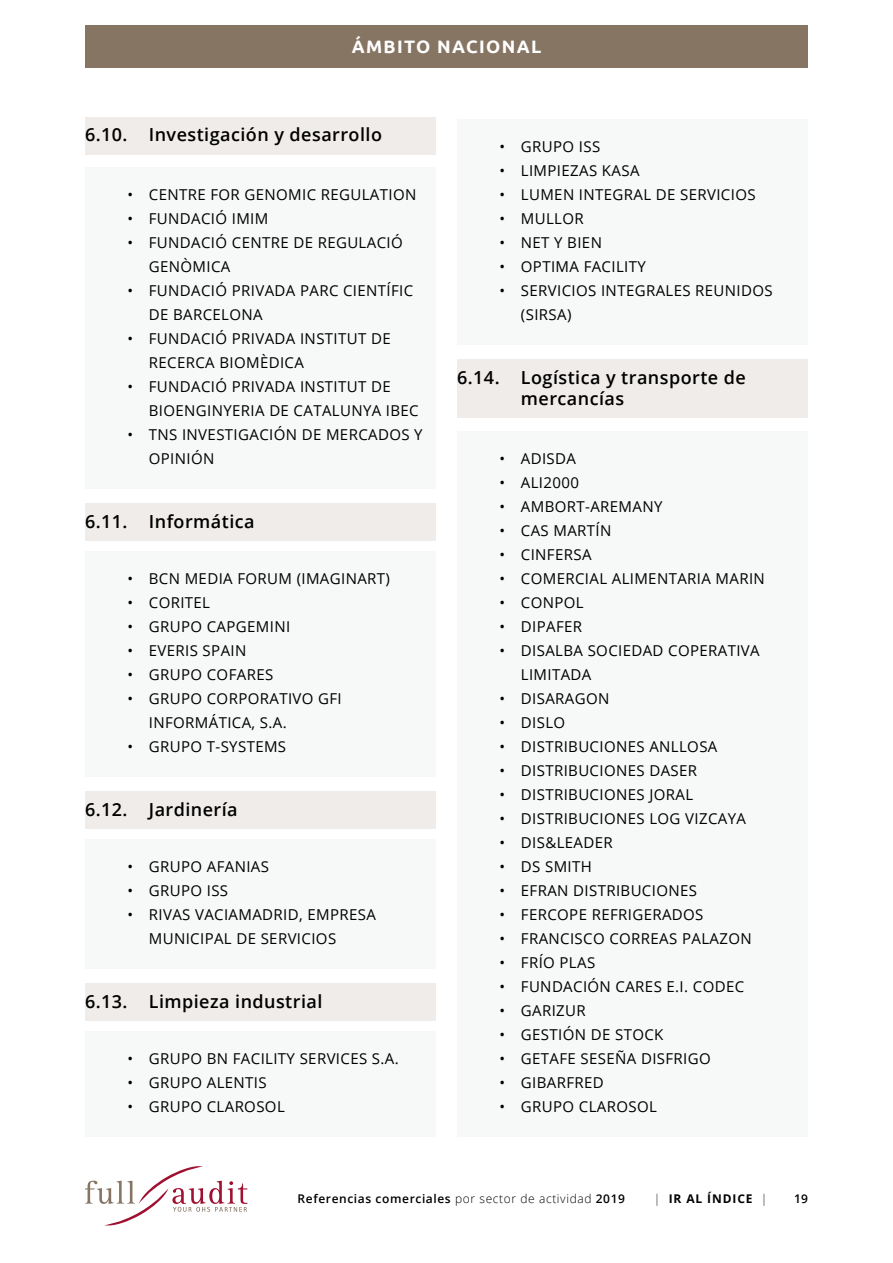
<style>
.page{position:relative;width:893px;height:1263px;background:#fff}
.page>*{position:absolute;margin:0;border:0;box-sizing:border-box;transform-origin:0 0}
.t1{font:600 18px/21.6px "Open Sans";letter-spacing:.025em;color:#000}
.t2{font:700 18px "Ubuntu";letter-spacing:.075em;color:#fff}
.t3{font:15px/24px "Open Sans";letter-spacing:.025em;color:#000}
.t4{font:600 12px "Open Sans";letter-spacing:.05em;color:#000}
.t5{font:700 12px "Open Sans";letter-spacing:.075em;color:#000}
.s1{font-weight:600;color:#89878c}
.s2{font-weight:300}
</style>
<div class="page">
<svg style="left:85px;top:1166px;width:162px;height:60px"></svg>
<div style="left:85px;top:26px;width:723px;height:42px;background:#877564"></div>
<div style="left:85px;top:117px;width:351px;height:37px;background:#efece9"></div>
<div style="left:85px;top:167px;width:351px;height:57px;background:#f7f8f8"></div>
<div style="left:85px;top:215px;width:351px;height:81px;background:#f7f8f8"></div>
<div style="left:85px;top:263px;width:351px;height:81px;background:#f7f8f8"></div>
<div style="left:85px;top:311px;width:351px;height:81px;background:#f7f8f8"></div>
<div style="left:85px;top:359px;width:351px;height:81px;background:#f7f8f8"></div>
<div style="left:85px;top:407px;width:351px;height:81px;background:#f7f8f8"></div>
<div style="left:85px;top:503px;width:351px;height:38px;background:#efece9"></div>
<div style="left:85px;top:551px;width:351px;height:57px;background:#f7f8f8"></div>
<div style="left:85px;top:599px;width:351px;height:57px;background:#f7f8f8"></div>
<div style="left:85px;top:647px;width:351px;height:57px;background:#f7f8f8"></div>
<div style="left:85px;top:671px;width:351px;height:81px;background:#f7f8f8"></div>
<div style="left:85px;top:719px;width:351px;height:57px;background:#f7f8f8"></div>
<div style="left:85px;top:791px;width:351px;height:38px;background:#efece9"></div>
<div style="left:85px;top:839px;width:351px;height:57px;background:#f7f8f8"></div>
<div style="left:85px;top:887px;width:351px;height:81px;background:#f7f8f8"></div>
<div style="left:85px;top:983px;width:351px;height:38px;background:#efece9"></div>
<div style="left:85px;top:1031px;width:351px;height:57px;background:#f7f8f8"></div>
<div style="left:85px;top:1079px;width:351px;height:57px;background:#f7f8f8"></div>
<div style="left:457px;top:119px;width:351px;height:57px;background:#f7f8f8"></div>
<div style="left:457px;top:167px;width:351px;height:57px;background:#f7f8f8"></div>
<div style="left:457px;top:215px;width:351px;height:57px;background:#f7f8f8"></div>
<div style="left:457px;top:263px;width:351px;height:81px;background:#f7f8f8"></div>
<div style="left:457px;top:359px;width:351px;height:59px;background:#efece9"></div>
<div style="left:457px;top:431px;width:351px;height:57px;background:#f7f8f8"></div>
<div style="left:457px;top:479px;width:351px;height:57px;background:#f7f8f8"></div>
<div style="left:457px;top:527px;width:351px;height:57px;background:#f7f8f8"></div>
<div style="left:457px;top:575px;width:351px;height:57px;background:#f7f8f8"></div>
<div style="left:457px;top:623px;width:351px;height:81px;background:#f7f8f8"></div>
<div style="left:457px;top:695px;width:351px;height:57px;background:#f7f8f8"></div>
<div style="left:457px;top:743px;width:351px;height:57px;background:#f7f8f8"></div>
<div style="left:457px;top:791px;width:351px;height:57px;background:#f7f8f8"></div>
<div style="left:457px;top:839px;width:351px;height:57px;background:#f7f8f8"></div>
<div style="left:457px;top:887px;width:351px;height:57px;background:#f7f8f8"></div>
<div style="left:457px;top:935px;width:351px;height:57px;background:#f7f8f8"></div>
<div style="left:457px;top:983px;width:351px;height:57px;background:#f7f8f8"></div>
<div style="left:457px;top:1031px;width:351px;height:57px;background:#f7f8f8"></div>
<div style="left:457px;top:1079px;width:351px;height:57px;background:#f7f8f8"></div>
<p class="t2" style="left:352px;top:36px;width:191px">ÁMBITO NACIONAL</p>
<p class="t1" style="left:85px;top:124px;width:298px">6.10. Investigación y desarrollo</p>
<p class="t3" style="left:128px;top:182px;width:290px">• CENTRE FOR GENOMIC REGULATION</p>
<p class="t3" style="left:128px;top:206px;width:142px">• FUNDACIÓ IMIM</p>
<p class="t3" style="left:149px;top:230px;width:255px;text-indent:-21px">• FUNDACIÓ CENTRE DE REGULACIÓ<br>GENÒMICA</p>
<p class="t3" style="left:149px;top:278px;width:266px;text-indent:-21px">• FUNDACIÓ PRIVADA PARC CIENTÍFIC<br>DE BARCELONA</p>
<p class="t3" style="left:149px;top:326px;width:243px;text-indent:-21px">• FUNDACIÓ PRIVADA INSTITUT DE<br>RECERCA BIOMÈDICA</p>
<p class="t3" style="left:149px;top:374px;width:271px;text-indent:-21px">• FUNDACIÓ PRIVADA INSTITUT DE<br>BIOENGINYERIA DE CATALUNYA IBEC</p>
<p class="t3" style="left:149px;top:422px;width:275px;text-indent:-21px">• TNS INVESTIGACIÓN DE MERCADOS Y<br>OPINIÓN</p>
<p class="t1" style="left:85px;top:510px;width:171px">6.11. Informática</p>
<p class="t3" style="left:128px;top:566px;width:264px">• BCN MEDIA FORUM (IMAGINART)</p>
<p class="t3" style="left:128px;top:590px;width:84px">• CORITEL</p>
<p class="t3" style="left:128px;top:614px;width:164px">• GRUPO CAPGEMINI</p>
<p class="t3" style="left:128px;top:638px;width:120px">• EVERIS SPAIN</p>
<p class="t3" style="left:128px;top:662px;width:147px">• GRUPO COFARES</p>
<p class="t3" style="left:149px;top:686px;width:194px;text-indent:-21px">• GRUPO CORPORATIVO GFI<br>INFORMÁTICA, S.A.</p>
<p class="t3" style="left:128px;top:734px;width:160px">• GRUPO T-SYSTEMS</p>
<p class="t1" style="left:85px;top:798px;width:154px">6.12. Jardinería</p>
<p class="t3" style="left:128px;top:854px;width:143px">• GRUPO AFANIAS</p>
<p class="t3" style="left:128px;top:878px;width:102px">• GRUPO ISS</p>
<p class="t3" style="left:149px;top:902px;width:229px;text-indent:-21px">• RIVAS VACIAMADRID, EMPRESA<br>MUNICIPAL DE SERVICIOS</p>
<p class="t1" style="left:85px;top:990px;width:239px">6.13. Limpieza industrial</p>
<p class="t3" style="left:128px;top:1046px;width:273px">• GRUPO BN FACILITY SERVICES S.A.</p>
<p class="t3" style="left:128px;top:1070px;width:141px">• GRUPO ALENTIS</p>
<p class="t3" style="left:128px;top:1094px;width:159px">• GRUPO CLAROSOL</p>
<p class="t3" style="left:500px;top:134px;width:102px">• GRUPO ISS</p>
<p class="t3" style="left:500px;top:158px;width:141px">• LIMPIEZAS KASA</p>
<p class="t3" style="left:500px;top:182px;width:258px">• LUMEN INTEGRAL DE SERVICIOS</p>
<p class="t3" style="left:500px;top:206px;width:86px">• MULLOR</p>
<p class="t3" style="left:500px;top:230px;width:104px">• NET Y BIEN</p>
<p class="t3" style="left:500px;top:254px;width:148px">• OPTIMA FACILITY</p>
<p class="t3" style="left:521px;top:278px;width:253px;text-indent:-21px">• SERVICIOS INTEGRALES REUNIDOS (SIRSA)</p>
<p class="t1" style="left:521px;top:366px;width:226px;text-indent:-64px">6.14. Logística y transporte de mercancías</p>
<p class="t3" style="left:500px;top:446px;width:78px">• ADISDA</p>
<p class="t3" style="left:500px;top:470px;width:81px">• ALI2000</p>
<p class="t3" style="left:500px;top:494px;width:164px">• AMBORT-AREMANY</p>
<p class="t3" style="left:500px;top:518px;width:113px">• CAS MARTÍN</p>
<p class="t3" style="left:500px;top:542px;width:93px">• CINFERSA</p>
<p class="t3" style="left:500px;top:566px;width:267px">• COMERCIAL ALIMENTARIA MARIN</p>
<p class="t3" style="left:500px;top:590px;width:86px">• CONPOL</p>
<p class="t3" style="left:500px;top:614px;width:84px">• DIPAFER</p>
<p class="t3" style="left:521px;top:638px;width:240px;text-indent:-21px">• DISALBA SOCIEDAD COPERATIVA<br>LIMITADA</p>
<p class="t3" style="left:500px;top:686px;width:111px">• DISARAGON</p>
<p class="t3" style="left:500px;top:710px;width:67px">• DISLO</p>
<p class="t3" style="left:500px;top:734px;width:219px">• DISTRIBUCIONES ANLLOSA</p>
<p class="t3" style="left:500px;top:758px;width:199px">• DISTRIBUCIONES DASER</p>
<p class="t3" style="left:500px;top:782px;width:195px">• DISTRIBUCIONES JORAL</p>
<p class="t3" style="left:500px;top:806px;width:248px">• DISTRIBUCIONES LOG VIZCAYA</p>
<p class="t3" style="left:500px;top:830px;width:115px">• DIS&amp;LEADER</p>
<p class="t3" style="left:500px;top:854px;width:94px">• DS SMITH</p>
<p class="t3" style="left:500px;top:878px;width:199px">• EFRAN DISTRIBUCIONES</p>
<p class="t3" style="left:500px;top:902px;width:205px">• FERCOPE REFRIGERADOS</p>
<p class="t3" style="left:500px;top:926px;width:254px">• FRANCISCO CORREAS PALAZON</p>
<p class="t3" style="left:500px;top:950px;width:97px">• FRÍO PLAS</p>
<p class="t3" style="left:500px;top:974px;width:246px">• FUNDACIÓN CARES E.I. CODEC</p>
<p class="t3" style="left:500px;top:998px;width:88px">• GARIZUR</p>
<p class="t3" style="left:500px;top:1022px;width:165px">• GESTIÓN DE STOCK</p>
<p class="t3" style="left:500px;top:1046px;width:213px">• GETAFE SESEÑA DISFRIGO</p>
<p class="t3" style="left:500px;top:1070px;width:106px">• GIBARFRED</p>
<p class="t3" style="left:500px;top:1094px;width:159px">• GRUPO CLAROSOL</p>
<p class="t5" style="left:654px;top:1190px;width:115px"><span class="s1">|</span> IR AL ÍNDICE <span class="s1">|</span></p>
<p class="t4" style="left:298px;top:1190px;width:329px">Referencias comerciales <span class="s2">por sector de actividad</span> 2019</p>
<p class="t4" style="left:794px;top:1190px;width:15px">19</p>
</div>
